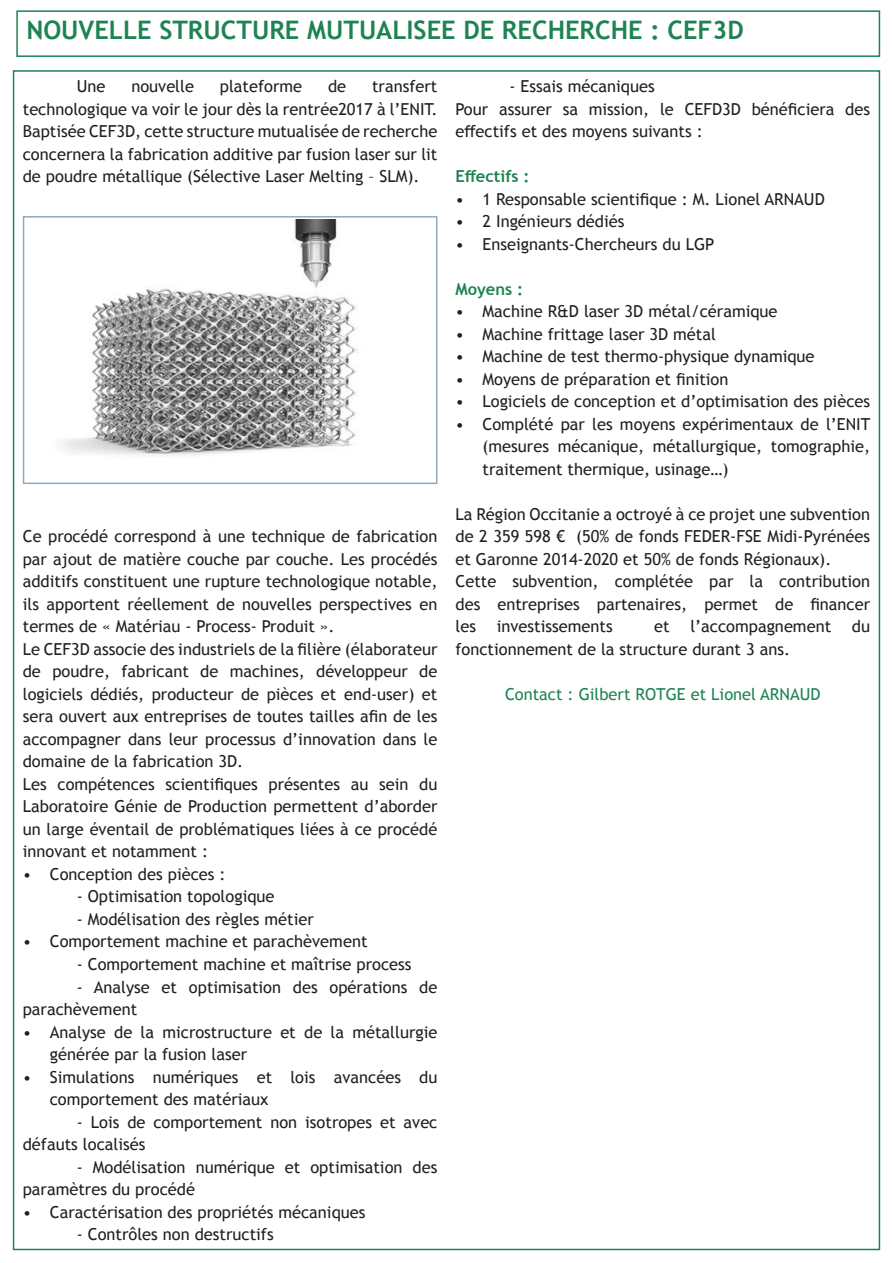
<style>
.page{position:relative;width:893px;height:1263px;background:#fff}
.page>*{position:absolute;margin:0;border:0;box-sizing:border-box;transform-origin:0 0}
.t1{font:700 25.5px "Trebuchet MS";color:#1e8353}
.t2{font:16.5px/22.5px "Trebuchet MS";color:#231f20;text-align:justify}
.t3{font:16.5px "Trebuchet MS";color:#1e8353}
.t4{font:700 16.5px "Trebuchet MS";color:#1e8353}
</style>
<div class="page">
<div style="left:16px;top:10px;width:864px;height:47px;border:2px solid #1e8353"></div>
<img style="left:61px;top:220px;width:297px;height:236px">
<div style="left:23px;top:216px;width:414px;height:268px;border:2px solid #8ea9c0"></div>
<p class="t1" style="left:26px;top:14px;width:719px">NOUVELLE STRUCTURE MUTUALISEE DE RECHERCHE : CEF3D</p>
<p class="t2" style="left:23px;top:75px;width:416px;text-indent:349px">transfert technologique va voir le jour dès la rentrée2017 à l’ENIT.<br>Baptisée CEF3D, cette structure mutualisée de recherche concernera la fabrication additive par fusion laser sur lit de poudre métallique (Sélective Laser Melting – SLM).</p>
<p class="t2" style="left:77px;top:75px;width:30px">Une</p>
<p class="t2" style="left:131px;top:75px;width:64px">nouvelle</p>
<p class="t2" style="left:220px;top:75px;width:84px">plateforme</p>
<p class="t2" style="left:328px;top:75px;width:20px">de</p>
<p class="t2" style="left:23px;top:525px;width:416px">Ce procédé correspond à une technique de fabrication par ajout de matière couche par couche. Les procédés additifs constituent une rupture technologique notable, ils apportent réellement de nouvelles perspectives en termes de « Matériau - Process- Produit ».</p>
<p class="t2" style="left:23px;top:638px;width:416px">Le CEF3D associe des industriels de la filière (élaborateur de poudre, fabricant de machines, développeur de logiciels dédiés, producteur de pièces et end-user) et sera ouvert aux entreprises de toutes tailles afin de les accompagner dans leur processus d’innovation dans le domaine de la fabrication 3D.</p>
<p class="t2" style="left:23px;top:773px;width:416px">Les compétences scientifiques présentes au sein du Laboratoire Génie de Production permettent d’aborder un large éventail de problématiques liées à ce procédé innovant et notamment :</p>
<p class="t2" style="left:23px;top:863px;width:204px">• Conception des pièces :</p>
<p class="t2" style="left:77px;top:885px;width:199px">- Optimisation topologique</p>
<p class="t2" style="left:77px;top:908px;width:239px">- Modélisation des règles métier</p>
<p class="t2" style="left:23px;top:930px;width:346px">• Comportement machine et parachèvement</p>
<p class="t2" style="left:77px;top:953px;width:336px">- Comportement machine et maîtrise process</p>
<p class="t2" style="left:23px;top:975px;width:416px;text-indent:54px">- Analyse et optimisation des opérations de parachèvement</p>
<p class="t2" style="left:50px;top:1020px;width:389px;text-indent:-27px">• Analyse de la microstructure et de la métallurgie générée par la fusion laser</p>
<p class="t2" style="left:50px;top:1065px;width:389px;text-indent:-27px">• Simulations numériques et lois avancées du comportement des matériaux</p>
<p class="t2" style="left:23px;top:1110px;width:416px;text-indent:54px">- Lois de comportement non isotropes et avec défauts localisés</p>
<p class="t2" style="left:23px;top:1155px;width:416px;text-indent:54px">- Modélisation numérique et optimisation des paramètres du procédé</p>
<p class="t2" style="left:23px;top:1200px;width:344px">• Caractérisation des propriétés mécaniques</p>
<p class="t2" style="left:77px;top:1223px;width:198px">- Contrôles non destructifs</p>
<p class="t2" style="left:509px;top:75px;width:147px">- Essais mécaniques</p>
<p class="t2" style="left:455px;top:98px;width:416px">Pour assurer sa mission, le CEFD3D bénéficiera des effectifs et des moyens suivants :</p>
<p class="t4" style="left:455px;top:166px;width:76px">Effectifs :</p>
<p class="t2" style="left:455px;top:188px;width:371px">• 1 Responsable scientifique : M. Lionel ARNAUD</p>
<p class="t2" style="left:455px;top:210px;width:171px">• 2 Ingénieurs dédiés</p>
<p class="t2" style="left:455px;top:233px;width:260px">• Enseignants-Chercheurs du LGP</p>
<p class="t4" style="left:455px;top:279px;width:69px">Moyens :</p>
<p class="t2" style="left:455px;top:300px;width:324px">• Machine R&amp;D laser 3D métal/céramique</p>
<p class="t2" style="left:455px;top:323px;width:262px">• Machine frittage laser 3D métal</p>
<p class="t2" style="left:455px;top:345px;width:361px">• Machine de test thermo-physique dynamique</p>
<p class="t2" style="left:455px;top:368px;width:274px">• Moyens de préparation et finition</p>
<p class="t2" style="left:455px;top:390px;width:416px">• Logiciels de conception et d’optimisation des pièces</p>
<p class="t2" style="left:482px;top:413px;width:389px;text-indent:-27px">• Complété par les moyens expérimentaux de l’ENIT (mesures mécanique, métallurgique, tomographie, traitement thermique, usinage…)</p>
<p class="t2" style="left:455px;top:503px;width:416px">La Région Occitanie a octroyé à ce projet une subvention de 2 359 598 € (50% de fonds FEDER-FSE Midi-Pyrénées et Garonne 2014-2020 et 50% de fonds Régionaux).</p>
<p class="t2" style="left:455px;top:570px;width:416px">Cette subvention, complétée par la contribution des entreprises partenaires, permet de financer les</p>
<p class="t2" style="left:497px;top:615px;width:117px">investissements</p>
<p class="t2" style="left:654px;top:615px;width:17px">et</p>
<p class="t2" style="left:690px;top:615px;width:142px">l’accompagnement</p>
<p class="t2" style="left:852px;top:615px;width:20px">du</p>
<p class="t2" style="left:455px;top:638px;width:336px">fonctionnement de la structure durant 3 ans.</p>
<p class="t3" style="left:505px;top:684px;width:317px">Contact : Gilbert ROTGE et Lionel ARNAUD</p>
</div>
